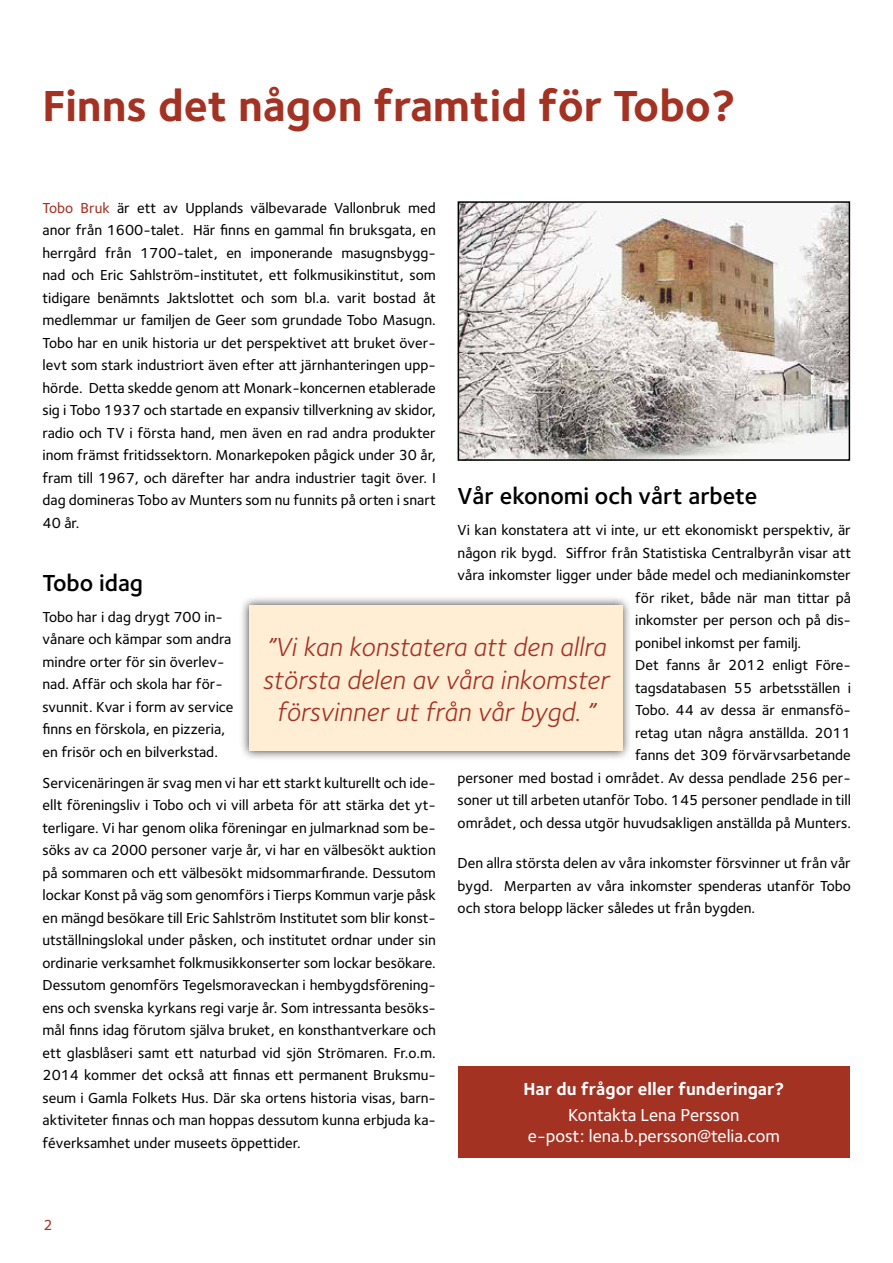
<style>
.page{position:relative;width:893px;height:1263px;background:#fff}
.page>*{position:absolute;margin:0;border:0;box-sizing:border-box;transform-origin:0 0}
.t1{font:700 45px "Foundry Sterling";color:#a33223}
.t2{font:27px/32.4px "Foundry Sterling Book Italic OSF";color:#a33223;text-align:center}
.t3{font:600 24px "Foundry Sterling";color:#000}
.t4{font:500 18px/21.6px "Foundry Sterling";color:#fff;text-align:center}
.t5{font:700 18px "Foundry Sterling";color:#fff}
.t6{font:500 15px/22.5px "Foundry Sterling";color:#000;text-align:justify}
.t7{font:500 15px "Foundry Sterling";color:#a33223}
.s1{color:#a33223}
</style>
<div class="page">
<div style="left:239px;top:595px;width:393px;height:166px;background:#000;opacity:.75"></div>
<div style="left:249px;top:605px;width:373px;height:146px;background:#ffeed4"></div>
<img style="left:461px;top:204px;width:386px;height:254px">
<div style="left:458px;top:201px;width:392px;height:260px;border:2px solid #000"></div>
<hr style="left:892px;top:725px;width:1px;height:64px;background:#003963">
<div style="left:458px;top:1066px;width:391px;height:91px;background:#a33223"></div>
<h1 class="t1" style="left:43px;top:79px;width:694px">Finns det någon framtid för Tobo?</h1>
<p class="t6" style="left:43px;top:196px;width:395px"><span class="s1">Tobo Bruk</span> är ett av Upplands välbevarade Vallonbruk med anor från 1600-talet. Här finns en gammal fin bruksgata, en herrgård från 1700-talet, en imponerande masugnsbygg&shy;nad och Eric Sahlström-institutet, ett folkmusikinstitut, som tidigare benämnts Jaktslottet och som bl.a. varit bostad åt medlemmar ur familjen de Geer som grundade Tobo Masugn.<br>Tobo har en unik historia ur det perspektivet att bruket över&shy;levt som stark industriort även efter att järnhanteringen upp&shy;hörde. Detta skedde genom att Monark-koncernen etablerade sig i Tobo 1937 och startade en expansiv tillverkning av skidor, radio och TV i första hand, men även en rad andra produkter inom främst fritidssektorn. Monarkepoken pågick under 30 år, fram till 1967, och därefter har andra industrier tagit över. I dag domineras Tobo av Munters som nu funnits på orten i snart 40 år.</p>
<h3 class="t3" style="left:458px;top:482px;width:301px">Vår ekonomi och vårt arbete</h3>
<p class="t6" style="left:458px;top:519px;width:395px">Vi kan konstatera att vi inte, ur ett ekonomiskt perspektiv, är</p>
<p class="t6" style="left:458px;top:541px;width:395px">någon rik bygd. Siffror från Statistiska Centralbyrån visar att</p>
<p class="t6" style="left:458px;top:564px;width:395px">våra inkomster ligger under både medel och medianinkomster</p>
<p class="t6" style="left:635px;top:586px;width:217px">för riket, både när man tittar på</p>
<p class="t6" style="left:635px;top:609px;width:217px">inkomster per person och på dis-</p>
<p class="t6" style="left:635px;top:631px;width:168px">ponibel inkomst per familj.</p>
<p class="t6" style="left:635px;top:654px;width:217px">Det fanns år 2012 enligt Före-</p>
<p class="t6" style="left:635px;top:676px;width:217px">tagsdatabasen 55 arbetsställen i</p>
<p class="t6" style="left:635px;top:699px;width:217px">Tobo. 44 av dessa är enmansfö-</p>
<p class="t6" style="left:635px;top:721px;width:217px">retag utan några anställda. 2011</p>
<p class="t6" style="left:635px;top:744px;width:217px">fanns det 309 förvärvsarbetande</p>
<p class="t6" style="left:458px;top:766px;width:395px">personer med bostad i området. Av dessa pendlade 256 per-</p>
<p class="t6" style="left:458px;top:789px;width:395px">soner ut till arbeten utanför Tobo. 145 personer pendlade in till</p>
<p class="t6" style="left:458px;top:811px;width:395px">området, och dessa utgör huvudsakligen anställda på Munters.</p>
<p class="t6" style="left:458px;top:852px;width:395px">Den allra största delen av våra inkomster försvinner ut från vår bygd. Merparten av våra inkomster spenderas utanför Tobo och stora belopp läcker således ut från bygden.</p>
<h3 class="t3" style="left:43px;top:569px;width:102px">Tobo idag</h3>
<p class="t6" style="left:43px;top:605px;width:192px;text-align:left">Tobo har i dag drygt 700 in&shy;vånare och kämpar som andra mindre orter för sin överlev&shy;nad. Affär och skola har för&shy;svunnit. Kvar i form av service finns en förskola, en pizzeria, en frisör och en bilverkstad.</p>
<p class="t6" style="left:43px;top:771px;width:395px">Servicenäringen är svag men vi har ett starkt kulturellt och ide&shy;ellt föreningsliv i Tobo och vi vill arbeta för att stärka det yt&shy;terligare. Vi har genom olika föreningar en julmarknad som be&shy;söks av ca 2000 personer varje år, vi har en välbesökt auktion på sommaren och ett välbesökt midsommarfirande. Dessutom lockar Konst på väg som genomförs i Tierps Kommun varje påsk en mängd besökare till Eric Sahlström Institutet som blir konst&shy;utställningslokal under påsken, och institutet ordnar under sin ordinarie verksamhet folkmusikkonserter som lockar besökare.<br>Dessutom genomförs Tegelsmoraveckan i hembygdsförening&shy;ens och svenska kyrkans regi varje år. Som intressanta besöks&shy;mål finns idag förutom själva bruket, en konsthantverkare och ett glasblåseri samt ett naturbad vid sjön Strömaren. Fr.o.m.<br>2014 kommer det också att finnas ett permanent Bruksmu&shy;seum i Gamla Folkets Hus. Där ska ortens historia visas, barn&shy;aktiviteter finnas och man hoppas dessutom kunna erbjuda ka&shy;féverksamhet under museets öppettider.</p>
<h2 class="t2" style="left:263px;top:631px;width:348px">”Vi kan konstatera att den allra största delen av våra inkomster försvinner ut från vår bygd. ”</h2>
<p class="t5" style="left:523px;top:1078px;width:262px">Har du frågor eller funderingar?</p>
<p class="t4" style="left:528px;top:1104px;width:254px">Kontakta Lena Persson<br>e-post: lena.b.persson@telia.com</p>
<p class="t7" style="left:44px;top:1216px;width:11px">2</p>
</div>
